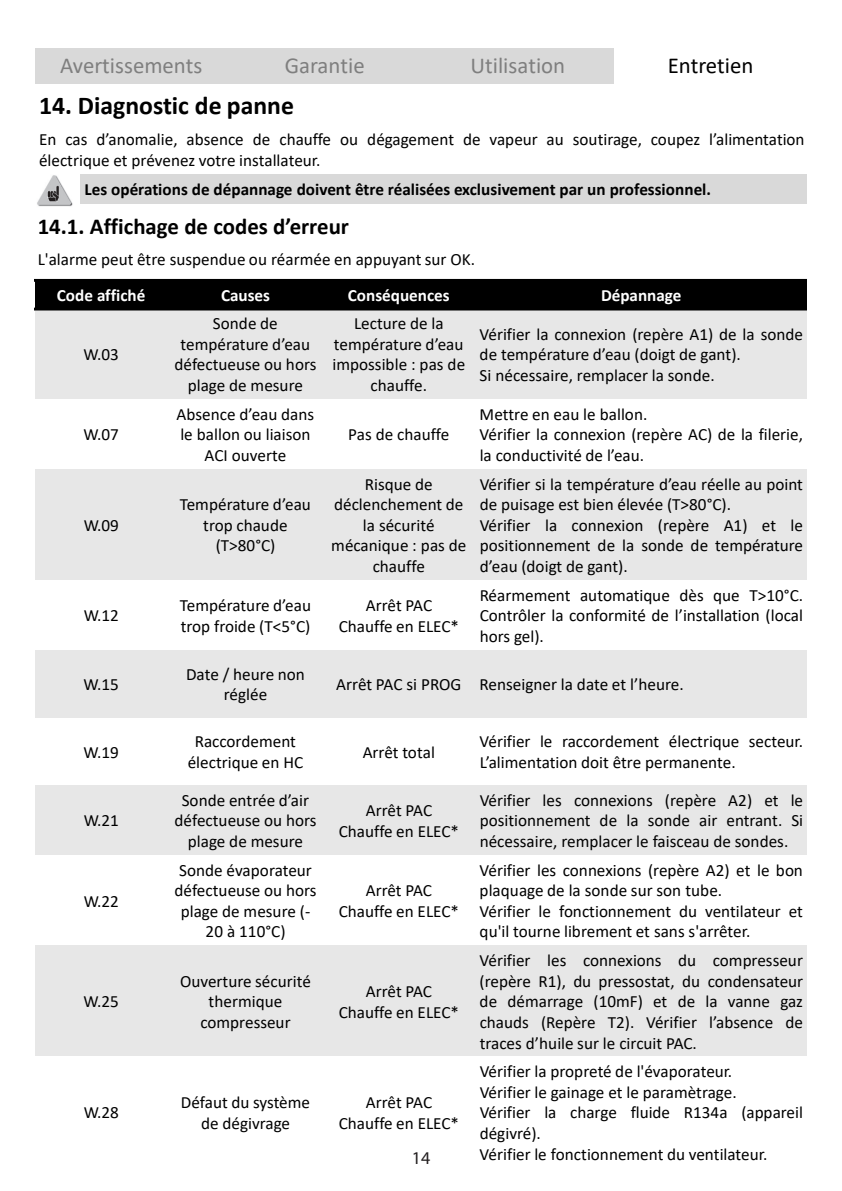
<style>
.page{position:relative;width:842px;height:1191px;background:#fff}
.page>*{position:absolute;margin:0;border:0;box-sizing:border-box;transform-origin:0 0}
.t1{font:700 25.8px "Calibri";color:#000}
.t2{font:22.8px "Calibri";color:#7f7f7f}
.t3{font:700 22.8px "Calibri";color:#000}
.t4{font:22.8px "Calibri";color:#000}
.t5{font:18px "Myriad Pro";color:#231f20}
.t6{font:17.2px/20.6px "Calibri";color:#000;text-align:center}
.t7{font:700 17.2px "Calibri";color:#000}
.t8{font:700 17.2px "Calibri";color:#fff}
</style>
<div class="page">
<div style="left:35px;top:280px;width:134px;height:29px;background:#000"></div>
<div style="left:169px;top:280px;width:153px;height:29px;background:#000"></div>
<div style="left:322px;top:280px;width:153px;height:29px;background:#000"></div>
<div style="left:475px;top:280px;width:332px;height:29px;background:#000"></div>
<div style="left:35px;top:309px;width:134px;height:90px;background:#e7e7e7"></div>
<div style="left:169px;top:309px;width:153px;height:90px;background:#e7e7e7"></div>
<div style="left:322px;top:309px;width:153px;height:90px;background:#e7e7e7"></div>
<div style="left:475px;top:309px;width:332px;height:90px;background:#e7e7e7"></div>
<div style="left:35px;top:469px;width:134px;height:111px;background:#e7e7e7"></div>
<div style="left:169px;top:469px;width:153px;height:111px;background:#e7e7e7"></div>
<div style="left:322px;top:469px;width:153px;height:111px;background:#e7e7e7"></div>
<div style="left:475px;top:469px;width:332px;height:111px;background:#e7e7e7"></div>
<div style="left:35px;top:650px;width:134px;height:68px;background:#e7e7e7"></div>
<div style="left:169px;top:650px;width:153px;height:68px;background:#e7e7e7"></div>
<div style="left:322px;top:650px;width:153px;height:68px;background:#e7e7e7"></div>
<div style="left:475px;top:650px;width:332px;height:68px;background:#e7e7e7"></div>
<div style="left:35px;top:785px;width:134px;height:70px;background:#e7e7e7"></div>
<div style="left:169px;top:785px;width:153px;height:70px;background:#e7e7e7"></div>
<div style="left:322px;top:785px;width:153px;height:70px;background:#e7e7e7"></div>
<div style="left:475px;top:785px;width:332px;height:70px;background:#e7e7e7"></div>
<div style="left:35px;top:946px;width:134px;height:111px;background:#e7e7e7"></div>
<div style="left:169px;top:946px;width:153px;height:111px;background:#e7e7e7"></div>
<div style="left:322px;top:946px;width:153px;height:111px;background:#e7e7e7"></div>
<div style="left:475px;top:946px;width:332px;height:111px;background:#e7e7e7"></div>
<hr style="left:35px;top:308px;width:772px;height:2px;background:#000">
<hr style="left:35px;top:279px;width:772px;height:3px;background:#000">
<div style="left:81px;top:175px;width:726px;height:29px;background:#d9d9d9"></div>
<img style="left:37px;top:175px;width:36px;height:32px">
<div style="left:35px;top:48px;width:192px;height:35px;background:#d9d9d9"></div>
<div style="left:228px;top:48px;width:193px;height:35px;background:#d9d9d9"></div>
<div style="left:421px;top:48px;width:193px;height:35px;background:#d9d9d9"></div>
<p class="t2" style="left:60px;top:50px;width:144px">Avertissements</p>
<p class="t2" style="left:285px;top:50px;width:81px">Garantie</p>
<p class="t2" style="left:470px;top:50px;width:96px">Utilisation</p>
<p class="t4" style="left:668px;top:50px;width:87px">Entretien</p>
<p class="t1" style="left:39px;top:87px;width:257px">14. Diagnostic de panne</p>
<p class="t6" style="left:39px;top:129px;width:767px;text-align:left">En cas d’anomalie, absence de chauffe ou dégagement de vapeur au soutirage, coupez l’alimentation électrique et prévenez votre installateur.</p>
<p class="t7" style="left:85px;top:177px;width:628px">Les opérations de dépannage doivent être réalisées exclusivement par un professionnel.</p>
<p class="t3" style="left:38px;top:211px;width:313px">14.1. Affichage de codes d’erreur</p>
<p class="t6" style="left:38px;top:248px;width:439px">L'alarme peut être suspendue ou réarmée en appuyant sur OK.</p>
<p class="t8" style="left:57px;top:283px;width:90px">Code affiché</p>
<p class="t8" style="left:221px;top:283px;width:51px">Causes</p>
<p class="t8" style="left:348px;top:283px;width:103px">Conséquences</p>
<p class="t8" style="left:601px;top:283px;width:82px">Dépannage</p>
<p class="t6" style="left:84px;top:344px;width:37px">W.03</p>
<p class="t6" style="left:84px;top:424px;width:37px">W.07</p>
<p class="t6" style="left:84px;top:514px;width:37px">W.09</p>
<p class="t6" style="left:174px;top:313px;width:143px">Sonde de température d’eau défectueuse ou hors plage de mesure</p>
<p class="t6" style="left:332px;top:313px;width:134px">Lecture de la température d’eau impossible : pas de chauffe.</p>
<p class="t6" style="left:480px;top:323px;width:325px;text-align:left">Vérifier la connexion (repère A1) de la sonde de température d’eau (doigt de gant).<br>Si nécessaire, remplacer la sonde.</p>
<p class="t6" style="left:177px;top:403px;width:139px">Absence d’eau dans le ballon ou liaison<br>ACI ouverte</p>
<p class="t6" style="left:180px;top:494px;width:133px">Température d’eau trop chaude (T&gt;80°C)</p>
<p class="t6" style="left:348px;top:424px;width:103px">Pas de chauffe</p>
<p class="t6" style="left:480px;top:403px;width:325px;text-align:left">Mettre en eau le ballon.<br>Vérifier la connexion (repère AC) de la filerie, la conductivité de l’eau.</p>
<p class="t6" style="left:331px;top:473px;width:137px">Risque de déclenchement de la sécurité mécanique : pas de chauffe</p>
<p class="t6" style="left:480px;top:473px;width:325px;text-align:left">Vérifier si la température d’eau réelle au point de puisage est bien élevée (T&gt;80°C).<br>Vérifier la connexion (repère A1) et le positionnement de la sonde de température d’eau (doigt de gant).</p>
<p class="t6" style="left:84px;top:605px;width:37px">W.12</p>
<p class="t6" style="left:180px;top:594px;width:133px;text-align:left">Température d’eau trop froide (T&lt;5°C)</p>
<p class="t6" style="left:339px;top:594px;width:122px">Arrêt PAC<br>Chauffe en ELEC*</p>
<p class="t6" style="left:480px;top:584px;width:325px;text-align:justify">Réarmement automatique dès que T&gt;10°C.<br>Contrôler la conformité de l’installation (local hors gel).</p>
<p class="t6" style="left:84px;top:673px;width:37px">W.15</p>
<p class="t6" style="left:186px;top:663px;width:120px">Date / heure non réglée</p>
<p class="t6" style="left:336px;top:673px;width:349px">Arrêt PAC si PROG Renseigner la date et l’heure.</p>
<p class="t6" style="left:84px;top:741px;width:37px">W.19</p>
<p class="t6" style="left:188px;top:731px;width:117px">Raccordement électrique en HC</p>
<p class="t6" style="left:363px;top:741px;width:74px">Arrêt total</p>
<p class="t6" style="left:480px;top:731px;width:325px;text-align:left">Vérifier le raccordement électrique secteur.<br>L’alimentation doit être permanente.</p>
<p class="t6" style="left:84px;top:810px;width:37px">W.21</p>
<p class="t6" style="left:84px;top:890px;width:37px">W.22</p>
<p class="t6" style="left:84px;top:991px;width:37px">W.25</p>
<p class="t6" style="left:175px;top:789px;width:143px">Sonde entrée d’air défectueuse ou hors plage de mesure</p>
<p class="t6" style="left:339px;top:799px;width:122px">Arrêt PAC<br>Chauffe en ELEC*</p>
<p class="t6" style="left:480px;top:789px;width:325px;text-align:justify">Vérifier les connexions (repère A2) et le positionnement de la sonde air entrant. Si nécessaire, remplacer le faisceau de sondes.</p>
<p class="t6" style="left:175px;top:859px;width:144px">Sonde évaporateur défectueuse ou hors plage de mesure (-<br>20 à 110°C)</p>
<p class="t6" style="left:339px;top:880px;width:122px">Arrêt PAC<br>Chauffe en ELEC*</p>
<p class="t6" style="left:180px;top:970px;width:132px">Ouverture sécurité thermique compresseur</p>
<p class="t6" style="left:339px;top:980px;width:122px">Arrêt PAC<br>Chauffe en ELEC*</p>
<p class="t6" style="left:480px;top:859px;width:325px;text-align:left">Vérifier les connexions (repère A2) et le bon plaquage de la sonde sur son tube.<br>Vérifier le fonctionnement du ventilateur et qu'il tourne librement et sans s'arrêter.</p>
<p class="t6" style="left:480px;top:949px;width:325px;text-align:justify">Vérifier les connexions du compresseur (repère R1), du pressostat, du condensateur de démarrage (10mF) et de la vanne gaz chauds (Repère T2). Vérifier l’absence de traces d’huile sur le circuit PAC.</p>
<p class="t6" style="left:84px;top:1102px;width:37px">W.28</p>
<p class="t6" style="left:181px;top:1091px;width:131px">Défaut du système de dégivrage</p>
<p class="t6" style="left:339px;top:1091px;width:122px">Arrêt PAC<br>Chauffe en ELEC*</p>
<p class="t5" style="left:412px;top:1146px;width:20px">14</p>
<p class="t6" style="left:480px;top:1060px;width:325px;text-align:left">Vérifier la propreté de l'évaporateur.<br>Vérifier le gainage et le paramètrage.<br>Vérifier la charge fluide R134a (appareil dégivré).<br>Vérifier le fonctionnement du ventilateur.</p>
</div>
